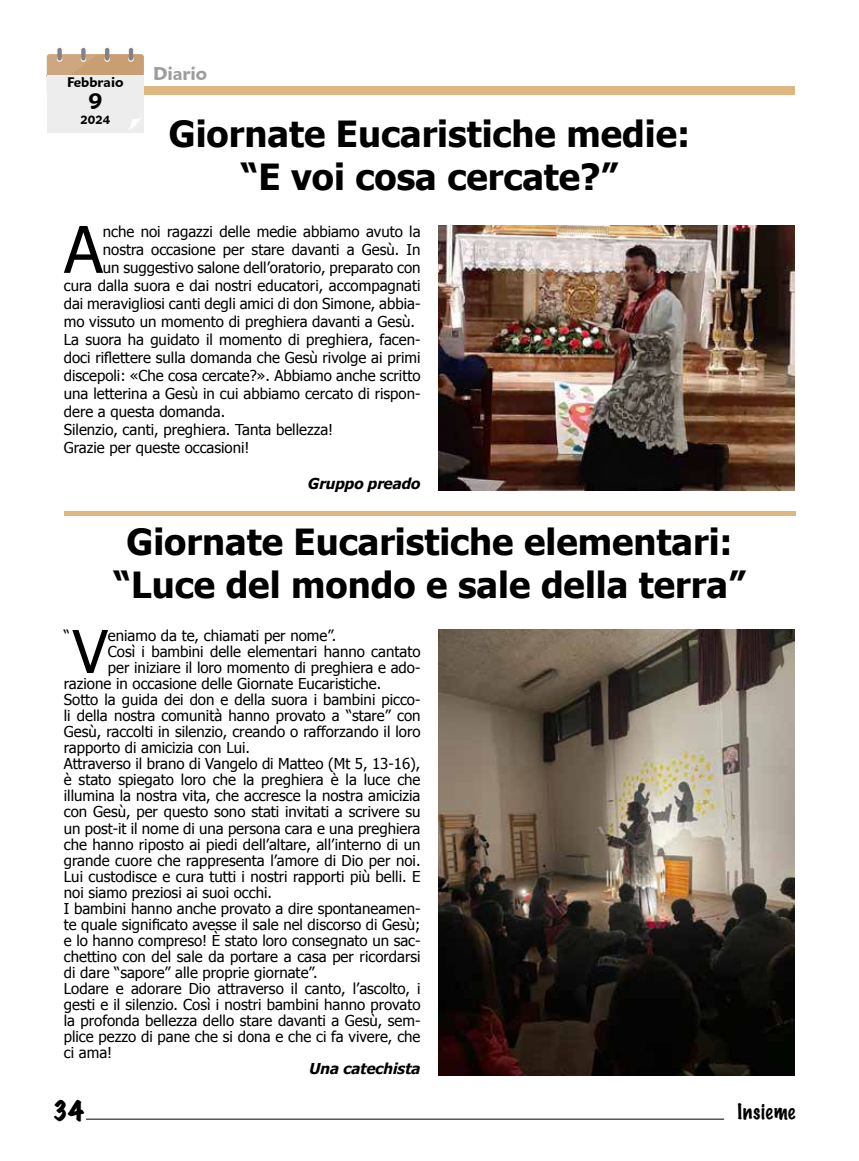
<style>
.page{position:relative;width:859px;height:1161px;background:#fff}
.page>*{position:absolute;margin:0;border:0;box-sizing:border-box;transform-origin:0 0}
.t1{font:64.5px "Tahoma";color:#000}
.t2{font:59.1px "Tahoma";color:#000}
.t3{font:700 36px/43.2px "Tahoma";color:#000;text-align:center}
.t4{font:expanded 24px "Marker Felt";color:#000}
.t5{font:600 22.5px "Maiandra GD";color:#000}
.t6{font:100 19.5px "Marker Felt";letter-spacing:.035em;color:#000}
.t7{font:600 18px "Maiandra GD";color:#9d9d9c}
.t8{font:15px "Tahoma";color:#000}
.t9{font:italic 700 15px "Tahoma W01";color:#000}
.t10{font:600 13.5px "Maiandra GD";color:#000}
.t11{font:600 12px "Maiandra GD";color:#000}
</style>
<div class="page">
<hr style="left:86px;top:1119px;width:638px;height:1px;background:#000">
<div style="left:94px;top:86px;width:701px;height:8px;background:#dfb780"></div>
<div style="left:64px;top:511px;width:731px;height:5px;background:#dfb780"></div>
<svg style="left:47px;top:54px;width:97px;height:21px;background:#cba37a"></svg>
<div style="left:57px;top:48px;width:5px;height:13px;background:#848285;border-radius:2px"></div>
<div style="left:81px;top:48px;width:5px;height:13px;background:#848285;border-radius:2px"></div>
<hr style="left:105px;top:48px;width:4px;height:13px;background:#848285;border-radius:2px">
<hr style="left:129px;top:48px;width:4px;height:13px;background:#848285;border-radius:2px">
<div style="left:47px;top:75px;width:97px;height:58px;background:#ededed"></div>
<svg style="left:130px;top:118px;width:10px;height:11px"></svg>
<img style="left:438px;top:225px;width:356px;height:265px">
<img style="left:438px;top:629px;width:356px;height:447px">
<p class="t10" style="left:67px;top:74px;width:58px">Febbraio</p>
<h3 class="t5" style="left:88px;top:88px;width:15px">9</h3>
<p class="t11" style="left:80px;top:113px;width:31px">2024</p>
<p class="t7" style="left:153px;top:63px;width:56px">Diario</p>
<h3 class="t3" style="left:169px;top:110px;width:523px">Giornate Eucaristiche medie: “E voi cosa cercate?”</h3>
<h1 class="t1" style="left:64px;top:206px;width:40px">A</h1>
<p class="t8" style="left:103px;top:221px;width:319px">nche noi ragazzi delle medie abbiamo avuto la</p>
<p class="t8" style="left:103px;top:239px;width:319px">nostra occasione per stare davanti a Gesù. In</p>
<p class="t8" style="left:103px;top:257px;width:319px">un suggestivo salone dell’oratorio, preparato con</p>
<p class="t8" style="left:64px;top:275px;width:358px">cura dalla suora e dai nostri educatori, accompagnati</p>
<p class="t8" style="left:64px;top:293px;width:358px">dai meravigliosi canti degli amici di don Simone, abbia-</p>
<p class="t8" style="left:64px;top:311px;width:353px">mo vissuto un momento di preghiera davanti a Gesù.</p>
<p class="t8" style="left:64px;top:329px;width:358px">La suora ha guidato il momento di preghiera, facen-</p>
<p class="t8" style="left:64px;top:347px;width:358px">doci riflettere sulla domanda che Gesù rivolge ai primi</p>
<p class="t8" style="left:64px;top:365px;width:358px">discepoli: «Che cosa cercate?». Abbiamo anche scritto</p>
<p class="t8" style="left:64px;top:383px;width:358px">una letterina a Gesù in cui abbiamo cercato di rispon-</p>
<p class="t8" style="left:64px;top:401px;width:163px">dere a questa domanda.</p>
<p class="t8" style="left:64px;top:419px;width:271px">Silenzio, canti, preghiera. Tanta bellezza!</p>
<p class="t8" style="left:64px;top:437px;width:187px">Grazie per queste occasioni!</p>
<p class="t9" style="left:308px;top:474px;width:114px">Gruppo preado</p>
<h3 class="t3" style="left:114px;top:518px;width:634px">Giornate Eucaristiche elementari: “Luce del mondo e sale della terra”</h3>
<p class="t8" style="left:64px;top:625px;width:8px">“</p>
<h2 class="t2" style="left:73px;top:612px;width:37px">V</h2>
<p class="t8" style="left:108px;top:625px;width:230px">eniamo da te, chiamati per nome”.</p>
<p class="t8" style="left:108px;top:641px;width:314px">Così i bambini delle elementari hanno cantato</p>
<p class="t8" style="left:108px;top:657px;width:314px">per iniziare il loro momento di preghiera e ado-</p>
<p class="t8" style="left:64px;top:673px;width:319px">razione in occasione delle Giornate Eucaristiche.</p>
<p class="t8" style="left:64px;top:689px;width:358px">Sotto la guida dei don e della suora i bambini picco-</p>
<p class="t8" style="left:64px;top:706px;width:358px">li della nostra comunità hanno provato a “stare” con</p>
<p class="t8" style="left:64px;top:722px;width:358px">Gesù, raccolti in silenzio, creando o rafforzando il loro</p>
<p class="t8" style="left:64px;top:738px;width:188px">rapporto di amicizia con Lui.</p>
<p class="t8" style="left:64px;top:754px;width:358px">Attraverso il brano di Vangelo di Matteo (Mt 5, 13-16),</p>
<p class="t8" style="left:64px;top:770px;width:358px">è stato spiegato loro che la preghiera è la luce che</p>
<p class="t8" style="left:64px;top:786px;width:358px">illumina la nostra vita, che accresce la nostra amicizia</p>
<p class="t8" style="left:64px;top:802px;width:358px">con Gesù, per questo sono stati invitati a scrivere su</p>
<p class="t8" style="left:64px;top:818px;width:358px">un post-it il nome di una persona cara e una preghiera</p>
<p class="t8" style="left:64px;top:834px;width:358px">che hanno riposto ai piedi dell’altare, all’interno di un</p>
<p class="t8" style="left:64px;top:850px;width:358px">grande cuore che rappresenta l’amore di Dio per noi.</p>
<p class="t8" style="left:64px;top:866px;width:358px">Lui custodisce e cura tutti i nostri rapporti più belli. E</p>
<p class="t8" style="left:64px;top:882px;width:210px">noi siamo preziosi ai suoi occhi.</p>
<p class="t8" style="left:64px;top:898px;width:358px">I bambini hanno anche provato a dire spontaneamen-</p>
<p class="t8" style="left:64px;top:914px;width:358px">te quale significato avesse il sale nel discorso di Gesù;</p>
<p class="t8" style="left:64px;top:930px;width:358px">e lo hanno compreso! È stato loro consegnato un sac-</p>
<p class="t8" style="left:64px;top:946px;width:358px">chettino con del sale da portare a casa per ricordarsi</p>
<p class="t8" style="left:64px;top:962px;width:255px">di dare “sapore” alle proprie giornate”.</p>
<p class="t8" style="left:64px;top:978px;width:358px">Lodare e adorare Dio attraverso il canto, l’ascolto, i</p>
<p class="t8" style="left:64px;top:994px;width:358px">gesti e il silenzio. Così i nostri bambini hanno provato</p>
<p class="t8" style="left:64px;top:1010px;width:358px">la profonda bellezza dello stare davanti a Gesù, sem-</p>
<p class="t8" style="left:64px;top:1027px;width:358px">plice pezzo di pane che si dona e che ci fa vivere, che</p>
<p class="t8" style="left:64px;top:1043px;width:50px">ci ama!</p>
<p class="t9" style="left:309px;top:1059px;width:113px">Una catechista</p>
<h3 class="t4" style="left:52px;top:1091px;width:33px">34</h3>
<h3 class="t6" style="left:738px;top:1096px;width:59px">Insieme</h3>
</div>
